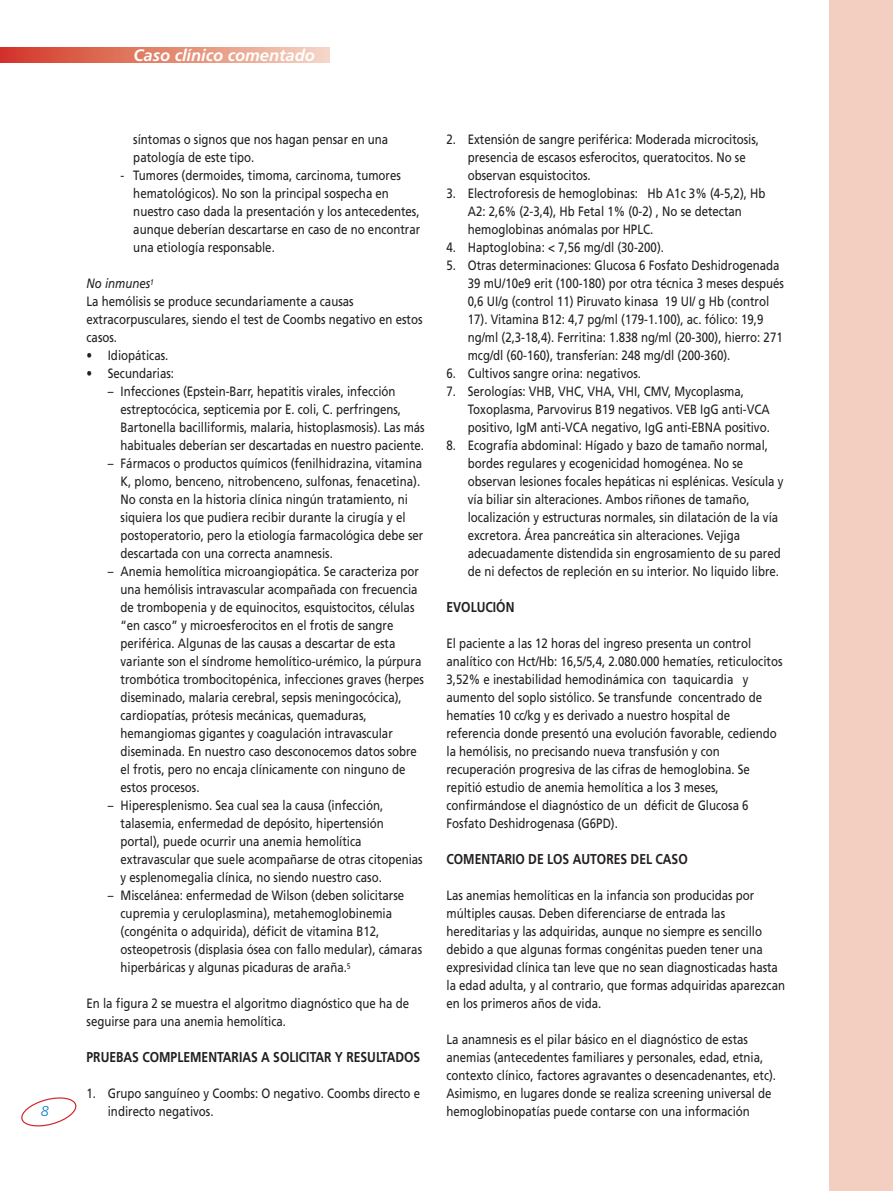
<style>
.page{position:relative;width:893px;height:1191px;background:#fff}
.page>*{position:absolute;margin:0;border:0;box-sizing:border-box;transform-origin:0 0}
.t1{font:italic 700 16.5px "Frutiger";color:#fff}
.t2{font:700 14.25px "Frutiger";color:#231f20;scale:.85 1}
.t3{font:italic 300 14.25px "Frutiger";color:#007dc5}
.t4{font:13.5px/18px "Frutiger";color:#231f20;scale:.85 1}
.s1{font-style:italic}
</style>
<div class="page">
<div style="left:829px;top:0;width:64px;height:1191px;background:#f3cfc1"></div>
<svg style="left:21px;top:1097px;width:56px;height:30px"></svg>
<svg style="left:0;top:48px;width:330px;height:15px;background:#e38671"></svg>
<p class="t1" style="left:133px;top:49px;width:183px">Caso clínico comentado</p>
<p class="t4" style="left:468px;top:131px;width:344px;text-indent:-21px">2. Extensión de sangre periférica: Moderada microcitosis, presencia de escasos esferocitos, queratocitos. No se observan esquistocitos.</p>
<p class="t4" style="left:468px;top:185px;width:352px;text-indent:-21px">3. Electroforesis de hemoglobinas: Hb A1c 3% (4-5,2), Hb<br>A2: 2,6% (2-3,4), Hb Fetal 1% (0-2) , No se detectan hemoglobinas anómalas por HPLC.</p>
<p class="t4" style="left:446px;top:239px;width:257px">4. Haptoglobina: &lt; 7,56 mg/dl (30-200).</p>
<p class="t4" style="left:468px;top:257px;width:374px;text-indent:-21px">5. Otras determinaciones: Glucosa 6 Fosfato Deshidrogenada 39 mU/10e9 erit (100-180) por otra técnica 3 meses después 0,6 UI/g (control 11) Piruvato kinasa 19 UI/ g Hb (control 17). Vitamina B12: 4,7 pg/ml (179-1.100), ac. fólico: 19,9 ng/ml (2,3-18,4). Ferritina: 1.838 ng/ml (20-300), hierro: 271 mcg/dl (60-160), transferían: 248 mg/dl (200-360).</p>
<p class="t4" style="left:446px;top:365px;width:231px">6. Cultivos sangre orina: negativos.</p>
<p class="t4" style="left:468px;top:383px;width:357px;text-indent:-21px">7. Serologías: VHB, VHC, VHA, VHI, CMV, Mycoplasma,<br>Toxoplasma, Parvovirus B19 negativos. VEB IgG anti-VCA positivo, IgM anti-VCA negativo, IgG anti-EBNA positivo.</p>
<p class="t4" style="left:468px;top:437px;width:373px;text-indent:-21px">8. Ecografía abdominal: Hígado y bazo de tamaño normal, bordes regulares y ecogenicidad homogénea. No se observan lesiones focales hepáticas ni esplénicas. Vesícula y vía biliar sin alteraciones. Ambos riñones de tamaño, localización y estructuras normales, sin dilatación de la vía excretora. Área pancreática sin alteraciones. Vejiga adecuadamente distendida sin engrosamiento de su pared de ni defectos de repleción en su interior. No liquido libre.</p>
<p class="t2" style="left:446px;top:601px;width:81px">EVOLUCIÓN</p>
<p class="t4" style="left:446px;top:635px;width:397px">El paciente a las 12 horas del ingreso presenta un control analítico con Hct/Hb: 16,5/5,4, 2.080.000 hematíes, reticulocitos 3,52% e inestabilidad hemodinámica con taquicardia y aumento del soplo sistólico. Se transfunde concentrado de hematíes 10 cc/kg y es derivado a nuestro hospital de referencia donde presentó una evolución favorable, cediendo la hemólisis, no precisando nueva transfusión y con recuperación progresiva de las cifras de hemoglobina. Se repitió estudio de anemia hemolítica a los 3 meses, confirmándose el diagnóstico de un déficit de Glucosa 6<br>Fosfato Deshidrogenasa (G6PD).</p>
<p class="t2" style="left:446px;top:853px;width:285px">COMENTARIO DE LOS AUTORES DEL CASO</p>
<p class="t4" style="left:446px;top:887px;width:400px">Las anemias hemolíticas en la infancia son producidas por múltiples causas. Deben diferenciarse de entrada las hereditarias y las adquiridas, aunque no siempre es sencillo debido a que algunas formas congénitas pueden tener una expresividad clínica tan leve que no sean diagnosticadas hasta la edad adulta, y al contrario, que formas adquiridas aparezcan en los primeros años de vida.</p>
<p class="t4" style="left:446px;top:1031px;width:389px">La anamnesis es el pilar básico en el diagnóstico de estas anemias (antecedentes familiares y personales, edad, etnia, contexto clínico, factores agravantes o desencadenantes, etc).<br>Asimismo, en lugares donde se realiza screening universal de</p>
<p class="t4" style="left:133px;top:131px;width:301px">síntomas o signos que nos hagan pensar en una patología de este tipo.</p>
<p class="t4" style="left:133px;top:167px;width:339px;text-indent:-13px">- Tumores (dermoides, timoma, carcinoma, tumores hematológicos). No son la principal sospecha en nuestro caso dada la presentación y los antecedentes, aunque deberían descartarse en caso de no encontrar una etiología responsable.</p>
<p class="t4" style="left:87px;top:275px;width:397px"><span class="s1">No inmunes</span><sup>1<br></sup>La hemólisis se produce secundariamente a causas extracorpusculares, siendo el test de Coombs negativo en estos casos.</p>
<p class="t4" style="left:87px;top:347px;width:98px">• Idiopáticas.</p>
<p class="t4" style="left:87px;top:365px;width:105px">• Secundarias:</p>
<p class="t4" style="left:121px;top:383px;width:359px;text-indent:-13px">– Infecciones (Epstein-Barr, hepatitis virales, infección estreptocócica, septicemia por E. coli, C. perfringens, Bartonella bacilliformis, malaria, histoplasmosis). Las más habituales deberían ser descartadas en nuestro paciente.</p>
<p class="t4" style="left:121px;top:455px;width:358px;text-indent:-13px">– Fármacos o productos químicos (fenilhidrazina, vitamina K, plomo, benceno, nitrobenceno, sulfonas, fenacetina).<br>No consta en la historia clínica ningún tratamiento, ni siquiera los que pudiera recibir durante la cirugía y el postoperatorio, pero la etiología farmacológica debe ser descartada con una correcta anamnesis.</p>
<p class="t4" style="left:121px;top:563px;width:358px;text-indent:-13px">– Anemia hemolítica microangiopática. Se caracteriza por una hemólisis intravascular acompañada con frecuencia de trombopenia y de equinocitos, esquistocitos, células “en casco” y microesferocitos en el frotis de sangre periférica. Algunas de las causas a descartar de esta variante son el síndrome hemolítico-urémico, la púrpura trombótica trombocitopénica, infecciones graves (herpes diseminado, malaria cerebral, sepsis meningocócica), cardiopatías, prótesis mecánicas, quemaduras, hemangiomas gigantes y coagulación intravascular diseminada. En nuestro caso desconocemos datos sobre el frotis, pero no encaja clínicamente con ninguno de estos procesos.</p>
<p class="t4" style="left:121px;top:797px;width:357px;text-indent:-13px">– Hiperesplenismo. Sea cual sea la causa (infección, talasemia, enfermedad de depósito, hipertensión portal), puede ocurrir una anemia hemolítica extravascular que suele acompañarse de otras citopenias y esplenomegalia clínica, no siendo nuestro caso.</p>
<p class="t4" style="left:121px;top:887px;width:356px;text-indent:-13px">– Miscelánea: enfermedad de Wilson (deben solicitarse cupremia y ceruloplasmina), metahemoglobinemia (congénita o adquirida), déficit de vitamina B12, osteopetrosis (displasia ósea con fallo medular), cámaras hiperbáricas y algunas picaduras de araña.<sup>5</sup></p>
<p class="t4" style="left:87px;top:995px;width:381px">En la figura 2 se muestra el algoritmo diagnóstico que ha de seguirse para una anemia hemolítica.</p>
<p class="t2" style="left:87px;top:1051px;width:394px">PRUEBAS COMPLEMENTARIAS A SOLICITAR Y RESULTADOS</p>
<p class="t4" style="left:108px;top:1085px;width:369px;text-indent:-21px">1. Grupo sanguíneo y Coombs: O negativo. Coombs directo e indirecto negativos.</p>
<p class="t3" style="left:41px;top:1105px;width:9px">8</p>
<p class="t4" style="left:446px;top:1103px;width:358px">hemoglobinopatías puede contarse con una información</p>
</div>
